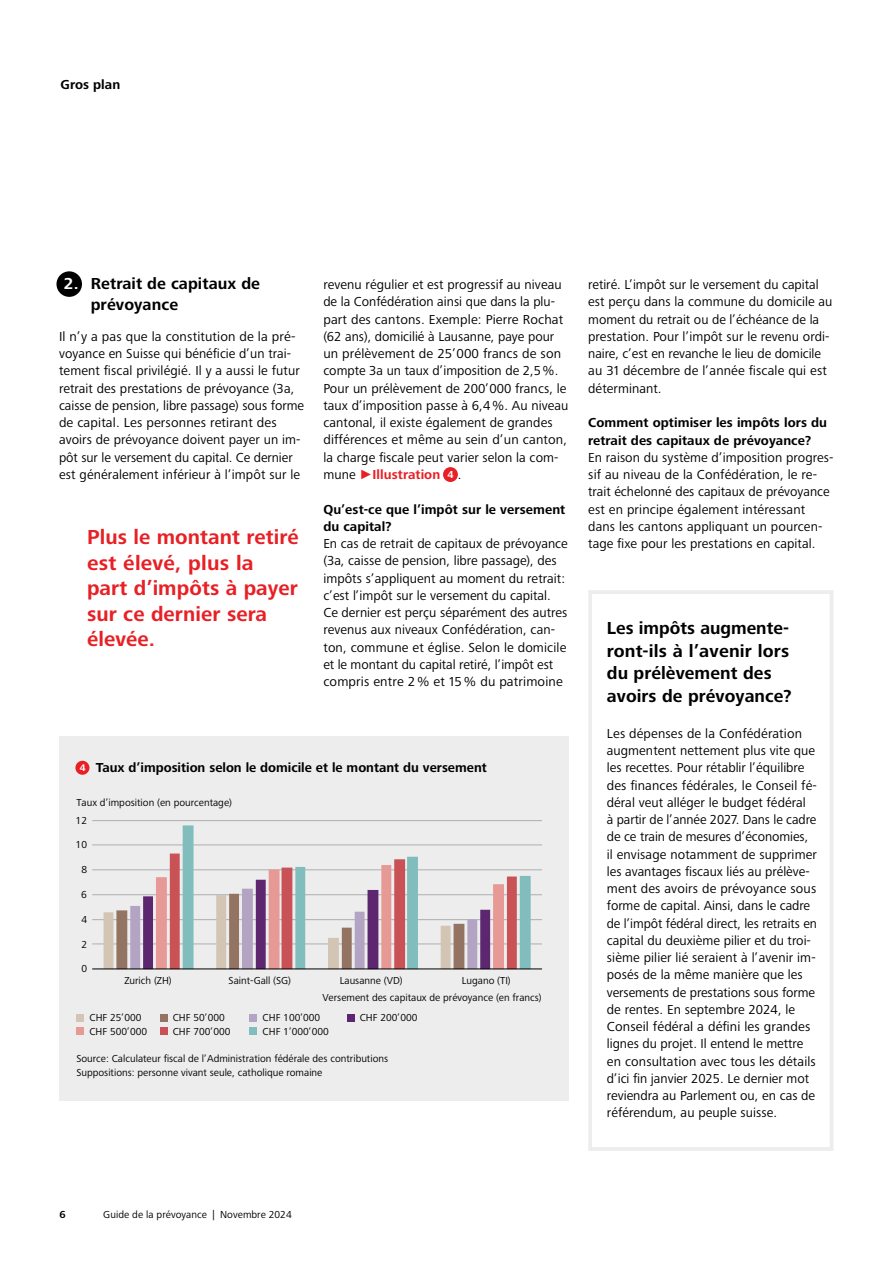
<style>
.page{position:relative;width:893px;height:1263px;background:#fff}
.page>*{position:absolute;margin:0;border:0;box-sizing:border-box;transform-origin:0 0}
.t1{font:700 21px/25.5px "Frutiger Next LTW1 G";letter-spacing:.005em;color:#e82025}
.t2{font:700 18px/22.5px "Frutiger Next LTW1 G";letter-spacing:.005em;color:#000}
.t3{font:700 16.5px/21px "Frutiger Next LTW1 G";letter-spacing:.005em;color:#000}
.t4{font:13.5px/17.2px "Frutiger Next LTW1 G";letter-spacing:.005em;color:#000}
.t5{font:700 13.5px/17.2px "Frutiger Next LTW1 G";letter-spacing:.005em;color:#000}
.t6{font:10.5px/13.5px "Frutiger Next LTW1 G";color:#000}
.t7{font:10.5px "Frutiger Next LTW1 G";color:#020202}
.t8{font:700 10.5px "Frutiger Next LTW1 G";color:#000}
.s1{color:#fff}
.s2{font-family:"Arial";color:#e82025}
.s3{font-weight:700;color:#e82025}
.s4{font-weight:700;font-size:10.5px;color:#fff}
.s5{font-size:9.9px;color:#fff}
</style>
<div class="page">
<div style="left:60px;top:736px;width:509px;height:365px;background:#ededed"></div>
<div style="left:56px;top:271px;width:26px;height:26px;background:#000;border-radius:50%"></div>
<div style="left:443px;top:467px;width:15px;height:15px;background:#e82025;border-radius:50%"></div>
<div style="left:75px;top:761px;width:14px;height:14px;background:#e82025;border-radius:50%"></div>
<hr style="left:92px;top:944px;width:450px;height:1px;background:#adaeb0">
<hr style="left:92px;top:919px;width:450px;height:1px;background:#adaeb0">
<hr style="left:92px;top:894px;width:450px;height:1px;background:#adaeb0">
<hr style="left:92px;top:869px;width:450px;height:1px;background:#adaeb0">
<hr style="left:92px;top:845px;width:450px;height:1px;background:#adaeb0">
<hr style="left:92px;top:820px;width:450px;height:1px;background:#adaeb0">
<svg style="left:104px;top:853px;width:79px;height:116px"></svg>
<svg style="left:183px;top:825px;width:348px;height:144px"></svg>
<hr style="left:92px;top:969px;width:450px;height:1px;background:#000">
<div style="left:76px;top:1014px;width:8px;height:7px;background:#d2c5b4"></div>
<div style="left:160px;top:1027px;width:7px;height:8px;background:#c85255"></div>
<div style="left:160px;top:1014px;width:7px;height:7px;background:#937463"></div>
<div style="left:250px;top:1027px;width:7px;height:8px;background:#81bdbd"></div>
<div style="left:250px;top:1014px;width:7px;height:7px;background:#b4a4c3"></div>
<div style="left:347px;top:1014px;width:7px;height:7px;background:#5d2770"></div>
<div style="left:76px;top:1027px;width:8px;height:8px;background:#e79995"></div>
<div style="left:588px;top:590px;width:245px;height:561px;border:4px solid #ededed"></div>
<p class="t5" style="left:61px;top:77px;width:61px">Gros plan</p>
<p class="t3" style="left:91px;top:274px;width:171px;text-indent:-27px"><span class="s1">2.</span> Retrait de capitaux de prévoyance</p>
<p class="t4" style="left:59px;top:328px;width:247px">Il n’y a pas que la constitution de la pré&shy;voyance en Suisse qui bénéficie d’un trai&shy;tement fiscal privilégié. Il y a aussi le futur retrait des prestations de prévoyance (3a, caisse de pension, libre passage) sous forme de capital. Les personnes retirant des avoirs de prévoyance doivent payer un im&shy;pôt sur le versement du capital. Ce dernier est généralement inférieur à l’impôt sur le</p>
<h1 class="t1" style="left:87px;top:525px;width:213px">Plus le montant retiré est élevé, plus la part d’impôts à payer sur ce dernier sera élevée.</h1>
<p class="t4" style="left:323px;top:276px;width:247px">revenu régulier et est progressif au niveau de la Confédération ainsi que dans la plu&shy;part des cantons. Exemple: Pierre Rochat (62 ans), domicilié à Lausanne, paye pour un prélèvement de 25’000 francs de son compte 3a un taux d’imposition de 2,5%.<br>Pour un prélèvement de 200’000 francs, le taux d’imposition passe à 6,4%. Au niveau cantonal, il existe également de grandes différences et même au sein d’un canton, la charge fiscale peut varier selon la com&shy;mune <span class="s2">►</span><span class="s3">Illustration</span> <span class="s4">4</span> .</p>
<p class="t5" style="left:323px;top:501px;width:244px">Qu’est-ce que l’impôt sur le versement du capital?</p>
<p class="t4" style="left:323px;top:535px;width:246px">En cas de retrait de capitaux de prévoyance (3a, caisse de pension, libre passage), des impôts s’appliquent au moment du retrait: c’est l’impôt sur le versement du capital.<br>Ce dernier est perçu séparément des autres revenus aux niveaux Confédération, can&shy;ton, commune et église. Selon le domicile et le montant du capital retiré, l’impôt est compris entre 2% et 15% du patrimoine</p>
<p class="t5" style="left:80px;top:759px;width:409px"><span class="s5">4</span> Taux d’imposition selon le domicile et le montant du versement</p>
<p class="t6" style="left:76px;top:796px;width:157px">Taux d’imposition (en pourcentage)</p>
<p class="t6" style="left:76px;top:814px;width:13px">12</p>
<p class="t6" style="left:76px;top:838px;width:13px">10</p>
<p class="t6" style="left:81px;top:863px;width:7px">8</p>
<p class="t6" style="left:81px;top:888px;width:7px">6</p>
<p class="t6" style="left:81px;top:913px;width:7px">4</p>
<p class="t6" style="left:81px;top:938px;width:7px">2</p>
<p class="t6" style="left:81px;top:962px;width:7px">0</p>
<p class="t7" style="left:124px;top:974px;width:49px">Zurich (ZH)</p>
<p class="t7" style="left:229px;top:974px;width:64px">Saint-Gall (SG)</p>
<p class="t7" style="left:340px;top:974px;width:64px">Lausanne (VD)</p>
<p class="t6" style="left:462px;top:974px;width:50px">Lugano (TI)</p>
<p class="t6" style="left:322px;top:991px;width:221px">Versement des capitaux de prévoyance (en francs)</p>
<p class="t7" style="left:90px;top:1012px;width:53px">CHF 25’000</p>
<p class="t6" style="left:76px;top:1052px;width:313px">Source: Calculateur fiscal de l’Administration fédérale des contributions<br>Suppositions: personne vivant seule, catholique romaine</p>
<p class="t7" style="left:173px;top:1012px;width:53px">CHF 50’000</p>
<p class="t7" style="left:263px;top:1012px;width:59px">CHF 100’000</p>
<p class="t7" style="left:360px;top:1012px;width:59px">CHF 200’000</p>
<p class="t7" style="left:173px;top:1025px;width:59px">CHF 700’000</p>
<p class="t7" style="left:89px;top:1025px;width:59px">CHF 500’000</p>
<p class="t7" style="left:263px;top:1025px;width:68px">CHF 1’000’000</p>
<p class="t4" style="left:588px;top:276px;width:246px">retiré. L’impôt sur le versement du capital est perçu dans la commune du domicile au moment du retrait ou de l’échéance de la prestation. Pour l’impôt sur le revenu ordi&shy;naire, c’est en revanche le lieu de domicile au 31 décembre de l’année fiscale qui est déterminant.</p>
<p class="t5" style="left:588px;top:414px;width:240px">Comment optimiser les impôts lors du retrait des capitaux de prévoyance?</p>
<p class="t4" style="left:588px;top:449px;width:247px">En raison du système d’imposition progres&shy;sif au niveau de la Confédération, le re-- trait échelonné des capitaux de prévoyance est en principe également intéressant dans les cantons appliquant un pourcen&shy;tage fixe pour les prestations en capital.</p>
<h2 class="t2" style="left:607px;top:618px;width:186px">Les impôts augmente&shy;ront-ils à l’avenir lors du prélèvement des avoirs de prévoyance?</h2>
<p class="t4" style="left:607px;top:725px;width:212px">Les dépenses de la Confédération augmentent nettement plus vite que les recettes. Pour rétablir l’équilibre des finances fédérales, le Conseil fé-- déral veut alléger le budget fédéral<br>à partir de l’année 2027. Dans le cadre de ce train de mesures d’économies, il envisage notamment de supprimer les avantages fiscaux liés au prélève&shy;ment des avoirs de prévoyance sous forme de capital. Ainsi, dans le cadre de l’impôt fédéral direct, les retraits en capital du deuxième pilier et du troi-- sième pilier lié seraient à l’avenir im-- posés de la même manière que les versements de prestations sous forme de rentes. En septembre 2024, le Conseil fédéral a défini les grandes lignes du projet. Il entend le mettre en consultation avec tous les détails d’ici fin janvier 2025. Le dernier mot reviendra au Parlement ou, en cas de référendum, au peuple suisse.</p>
<p class="t8" style="left:60px;top:1209px;width:8px">6</p>
<p class="t6" style="left:103px;top:1208px;width:190px">Guide de la prévoyance | Novembre 2024</p>
</div>
